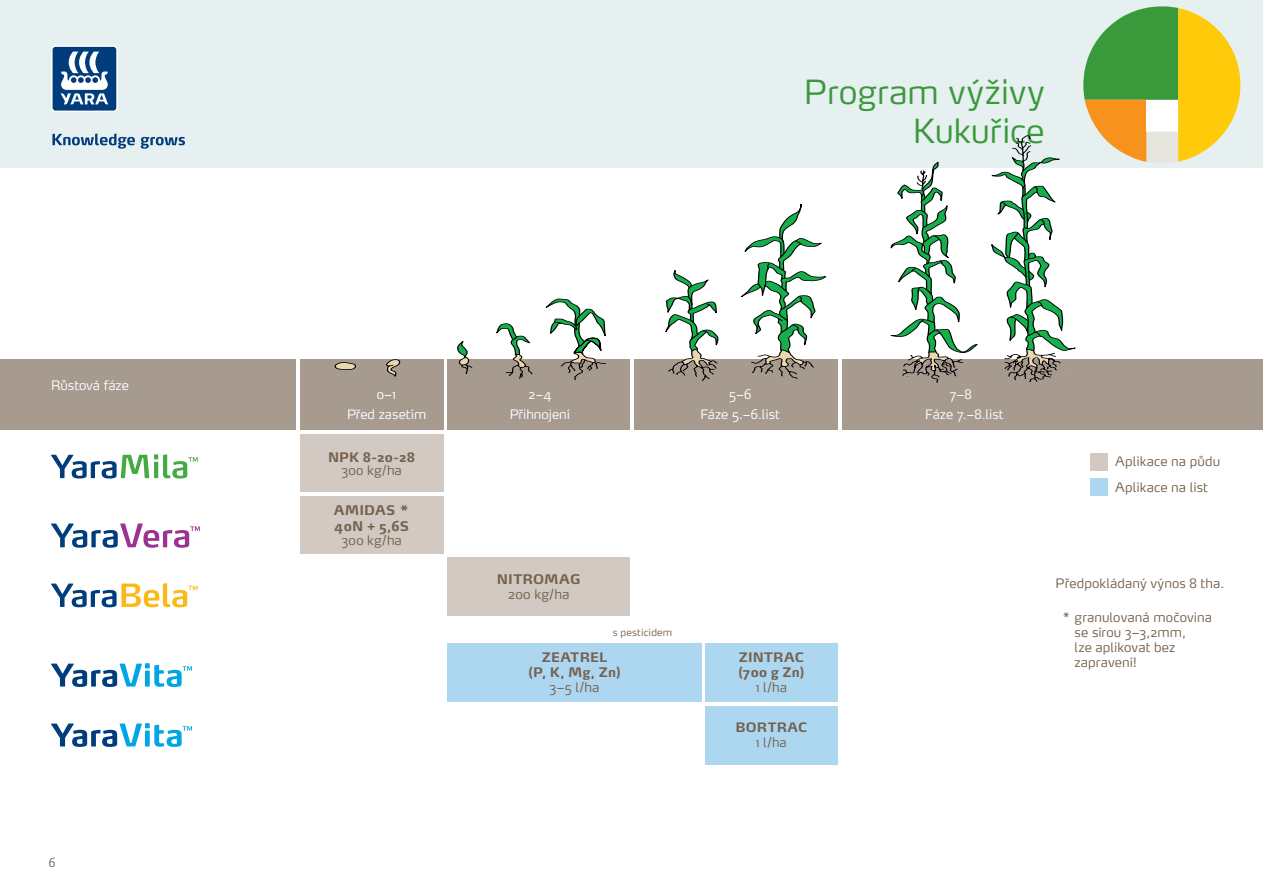
<style>
.page{position:relative;width:1263px;height:893px;background:#fff}
.page>*{position:absolute;margin:0;border:0;box-sizing:border-box;transform-origin:0 0}
.t1{font:300 33px/39.6px "Max Pro";color:#3a9a3b;text-align:right}
.t2{font:700 13.2px/15px "Max Pro";letter-spacing:.005em;color:#75614d}
.t3{font:300 13.2px "Max Pro";letter-spacing:.01em;color:#75614d}
.t4{font:300 12.9px/14.9px "Max Pro";letter-spacing:.01em;color:#75614d}
.t5{font:300 12.9px "Max Pro";color:#fff}
.t6{font:700 12.9px/14.9px "Max Pro";letter-spacing:.015em;color:#75614d;text-align:center}
.t7{font:300 12px "Max Pro";color:#75614d}
.t8{font:300 9.9px "Max Pro";letter-spacing:.015em;color:#75614d}
</style>
<div class="page">
<div style="left:0;top:0;width:1263px;height:167px;background:#e7f0f1"></div>
<svg style="left:51px;top:583px;width:147px;height:24px"></svg>
<div style="left:447px;top:557px;width:183px;height:59px;background:#d1c9c2"></div>
<svg style="left:51px;top:454px;width:147px;height:24px"></svg>
<svg style="left:51px;top:663px;width:141px;height:24px"></svg>
<svg style="left:51px;top:723px;width:141px;height:24px"></svg>
<div style="left:300px;top:497px;width:143px;height:57px;background:#d1c9c2"></div>
<div style="left:447px;top:642px;width:255px;height:59px;background:#add6f1"></div>
<div style="left:300px;top:360px;width:143px;height:70px;background:#a79a8f"></div>
<div style="left:0;top:360px;width:296px;height:70px;background:#a79a8f"></div>
<div style="left:635px;top:360px;width:203px;height:70px;background:#a79a8f"></div>
<div style="left:843px;top:360px;width:420px;height:70px;background:#a79a8f"></div>
<div style="left:447px;top:360px;width:183px;height:70px;background:#a79a8f"></div>
<div style="left:300px;top:435px;width:143px;height:57px;background:#d1c9c2"></div>
<svg style="left:51px;top:523px;width:149px;height:25px"></svg>
<div style="left:705px;top:642px;width:133px;height:59px;background:#add6f1"></div>
<div style="left:705px;top:705px;width:133px;height:59px;background:#add6f1"></div>
<div style="left:1090px;top:453px;width:17px;height:18px;background:#d1c9c2"></div>
<div style="left:1090px;top:478px;width:17px;height:18px;background:#add6f1"></div>
<svg style="left:51px;top:45px;width:67px;height:67px"></svg>
<svg style="left:52px;top:134px;width:133px;height:15px"></svg>
<svg style="left:887px;top:161px;width:91px;height:222px"></svg>
<svg style="left:991px;top:6px;width:249px;height:376px"></svg>
<svg style="left:665px;top:270px;width:54px;height:111px"></svg>
<svg style="left:737px;top:203px;width:91px;height:176px"></svg>
<svg style="left:335px;top:362px;width:21px;height:8px"></svg>
<svg style="left:383px;top:359px;width:18px;height:18px"></svg>
<svg style="left:457px;top:341px;width:16px;height:33px"></svg>
<svg style="left:496px;top:323px;width:36px;height:56px"></svg>
<svg style="left:543px;top:298px;width:63px;height:82px"></svg>
<p class="t5" style="left:51px;top:375px;width:80px">Růstová fáze</p>
<p class="t7" style="left:49px;top:853px;width:8px">6</p>
<h1 class="t1" style="left:804px;top:68px;width:242px">Program výživy<br>Kukuřice</h1>
<p class="t5" style="left:377px;top:383px;width:20px">0–1</p>
<p class="t5" style="left:528px;top:383px;width:25px">2–4</p>
<p class="t5" style="left:729px;top:383px;width:24px">5–6</p>
<p class="t5" style="left:950px;top:383px;width:23px">7–8</p>
<p class="t5" style="left:347px;top:403px;width:80px">Před zasetím</p>
<p class="t5" style="left:510px;top:403px;width:62px">Přihnojení</p>
<p class="t5" style="left:700px;top:403px;width:81px">Fáze 5.–6.list</p>
<p class="t5" style="left:925px;top:403px;width:80px">Fáze 7.–8.list</p>
<p class="t6" style="left:328px;top:448px;width:89px">NPK 8-20-28</p>
<p class="t4" style="left:341px;top:462px;width:62px">300 kg/ha</p>
<p class="t2" style="left:334px;top:501px;width:77px">AMIDAS *<br>40N + 5,6S</p>
<p class="t4" style="left:341px;top:532px;width:62px">300 kg/ha</p>
<p class="t2" style="left:497px;top:570px;width:85px">NITROMAG</p>
<p class="t3" style="left:508px;top:583px;width:63px">200 kg/ha</p>
<p class="t8" style="left:613px;top:624px;width:61px">s pesticidem</p>
<p class="t6" style="left:528px;top:648px;width:94px">ZEATREL<br>(P, K, Mg, Zn)</p>
<p class="t4" style="left:550px;top:678px;width:51px">3–5 l/ha</p>
<p class="t6" style="left:738px;top:648px;width:67px;text-align:left">ZINTRAC (700 g Zn)</p>
<p class="t4" style="left:756px;top:678px;width:33px">1 l/ha</p>
<p class="t6" style="left:735px;top:719px;width:73px">BORTRAC</p>
<p class="t4" style="left:756px;top:734px;width:33px">1 l/ha</p>
<p class="t4" style="left:1115px;top:447px;width:106px;line-height:25.7px">Aplikace na půdu<br>Aplikace na list</p>
<p class="t4" style="left:1055px;top:574px;width:170px">Předpokládaný výnos 8 tha.</p>
<p class="t4" style="left:1074px;top:609px;width:139px;text-indent:-13px">* granulovaná močovina se sírou 3–3,2mm,<br>lze aplikovat bez zapravení!</p>
</div>
